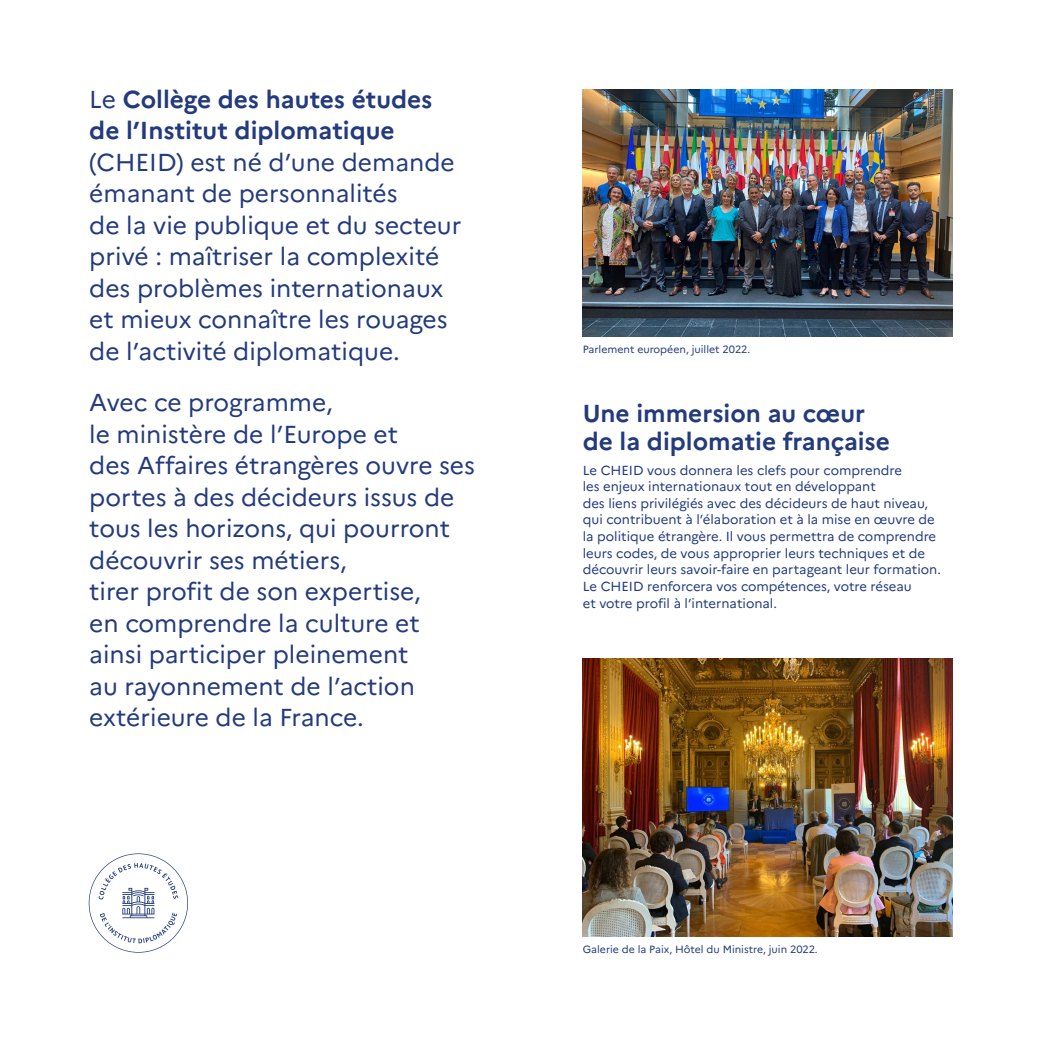
<style>
.page{position:relative;width:1042px;height:1042px;background:#fff}
.page>*{position:absolute;margin:0;border:0;box-sizing:border-box;transform-origin:0 0}
.Intro{font:24.5px/31.5px "Marianne";color:#233b7d}
.Titre_1{font:700 24.5px/28px "Marianne";color:#233b7d}
.Texte_courant{font:13.12px/16.6px "Marianne";color:#233b7d}
.Légendes{font:10.5px "Marianne";color:#233b7d}
.s1{font-weight:700}
</style>
<div class="page">
<svg style="left:89px;top:853px;width:99px;height:99px"></svg>
<img style="left:583px;top:659px;width:369px;height:277px">
<img style="left:583px;top:89px;width:369px;height:247px">
<p class="Intro" style="left:89px;top:83px;width:374px">Le <span class="s1">Collège des hautes études de l’Institut diplomatique </span>(CHEID) est né d’une demande émanant de personnalités<br>de la vie publique et du secteur privé : maîtriser la complexité des problèmes internationaux et mieux connaître les rouages de l’activité diplomatique.</p>
<p class="Intro" style="left:89px;top:386px;width:387px">Avec ce programme,<br>le ministère de l’Europe et<br>des Affaires étrangères ouvre ses portes à des décideurs issus de tous les horizons, qui pourront découvrir ses métiers,<br>tirer profit de son expertise,<br>en comprendre la culture et ainsi participer pleinement<br>au rayonnement de l’action extérieure de la France.</p>
<p class="Titre_1" style="left:583px;top:400px;width:309px">Une immersion au cœur de la diplomatie française</p>
<p class="Légendes" style="left:583px;top:343px;width:169px">Parlement européen, juillet 2022.</p>
<p class="Texte_courant" style="left:583px;top:461px;width:360px">Le CHEID vous donnera les clefs pour comprendre<br>les enjeux internationaux tout en développant<br>des liens privilégiés avec des décideurs de haut niveau, qui contribuent à l’élaboration et à la mise en œuvre de la politique étrangère. Il vous permettra de comprendre leurs codes, de vous approprier leurs techniques et de découvrir leurs savoir-faire en partageant leur formation.<br>Le CHEID renforcera vos compétences, votre réseau<br>et votre profil à l’international.</p>
<p class="Légendes" style="left:583px;top:942px;width:236px">Galerie de la Paix, Hôtel du Ministre, juin 2022.</p>
</div>
